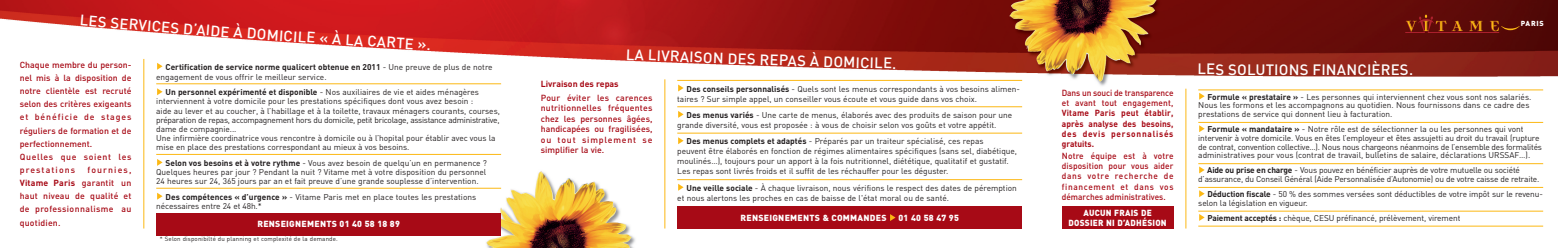
<style>
.page{position:relative;width:1558px;height:248px;background:#fff}
.page>*{position:absolute;margin:0;border:0;box-sizing:border-box;transform-origin:0 0}
.t1{font:500 14.88px "DIN";letter-spacing:.01em;color:#fff}
.t2{font:500 8.75px/13.1px "DIN";color:#a70a16;text-align:justify}
.t3{font:500 8.75px/10.1px "DIN";color:#a70a16;scale:.95 1}
.t4{font:700 8.75px/10.1px "DIN";letter-spacing:.01em;color:#a70a16;text-align:justify;scale:.95 1}
.t5{font:900 8.75px "DIN";letter-spacing:.03em;color:#fff}
.t6{font:900 8.75px/10.1px "DIN";letter-spacing:.03em;color:#fff;text-align:center;scale:.95 1}
.t7{font:700 8.75px "DIN";letter-spacing:.01em;color:#a70a16}
.t8{font:8.31px/9.2px "DIN";color:#231f20}
.t9{font:8.31px/8.8px "DIN";letter-spacing:-.02em;color:#231f20}
.t10{font:900 7.17px "DIN";letter-spacing:.1em;color:#fff}
.t11{font:6.12px "DIN";letter-spacing:.025em;color:#231f20}
.s1{font-weight:700}
.s2{font-weight:900;font-size:8.75px;color:#fff}
</style>
<div class="page">
<img style="left:0;top:0;width:1558px;height:248px">
<hr style="left:143px;top:59px;width:1px;height:169px;background:#fcb814">
<hr style="left:664px;top:79px;width:1px;height:149px;background:#fcb814">
<hr style="left:1198px;top:90px;width:345px;height:1px;background:#fcb814">
<hr style="left:1198px;top:122px;width:345px;height:1px;background:#fcb814">
<hr style="left:1198px;top:163px;width:345px;height:1px;background:#fcb814">
<hr style="left:1198px;top:187px;width:345px;height:1px;background:#fcb814">
<hr style="left:1198px;top:211px;width:345px;height:1px;background:#fcb814">
<hr style="left:1198px;top:226px;width:345px;height:1px;background:#fcb814">
<svg style="left:1199px;top:214px;width:5px;height:7px"></svg>
<svg style="left:1199px;top:190px;width:5px;height:7px"></svg>
<svg style="left:1199px;top:166px;width:5px;height:7px"></svg>
<svg style="left:1199px;top:125px;width:5px;height:7px"></svg>
<svg style="left:1199px;top:93px;width:5px;height:7px"></svg>
<hr style="left:1185px;top:89px;width:1px;height:139px;background:#fcb814">
<div style="left:1062px;top:206px;width:111px;height:22px;background:#a70a16"></div>
<div style="left:677px;top:207px;width:345px;height:22px;background:#a70a16"></div>
<div style="left:156px;top:213px;width:345px;height:22px;background:#a70a16"></div>
<hr style="left:677px;top:80px;width:345px;height:1px;background:#fcb814">
<hr style="left:677px;top:106px;width:345px;height:1px;background:#fcb814">
<hr style="left:677px;top:133px;width:345px;height:1px;background:#fcb814">
<hr style="left:677px;top:179px;width:345px;height:1px;background:#fcb814">
<svg style="left:890px;top:214px;width:5px;height:7px"></svg>
<svg style="left:678px;top:184px;width:5px;height:6px"></svg>
<svg style="left:678px;top:137px;width:5px;height:7px"></svg>
<svg style="left:678px;top:111px;width:5px;height:7px"></svg>
<svg style="left:678px;top:84px;width:5px;height:7px"></svg>
<hr style="left:156px;top:83px;width:345px;height:1px;background:#fcb814">
<hr style="left:156px;top:154px;width:345px;height:1px;background:#fcb814">
<hr style="left:156px;top:188px;width:345px;height:1px;background:#fcb814">
<svg style="left:157px;top:192px;width:6px;height:7px"></svg>
<svg style="left:157px;top:159px;width:6px;height:7px"></svg>
<svg style="left:157px;top:88px;width:6px;height:7px"></svg>
<svg style="left:157px;top:63px;width:6px;height:7px"></svg>
<hr style="left:1428px;top:32px;width:70px;height:1px;background:#ae212e">
<svg style="left:1405px;top:15px;width:57px;height:18px"></svg>
<svg style="left:1468px;top:21px;width:14px;height:11px"></svg>
<svg style="left:1489px;top:21px;width:30px;height:10px"></svg>
<h1 class="t1" style="left:80px;top:14px;width:92px;rotate:5deg">LES SERVICE</h1>
<h1 class="t1" style="left:171px;top:22px;width:195px;rotate:4deg">S D’AIDE À DOMICILE « À LA</h1>
<h1 class="t1" style="left:368px;top:36px;width:65px;rotate:3deg">CARTE ».</h1>
<p class="t2" style="left:20px;top:59px;width:113px;text-align:left">Chaque membre du person&shy;nel mis à la disposition de notre clientèle est recruté selon des critères exigeants et bénéficie de stages réguliers de formation et de perfectionnement.<br>Quelles que soient les prestations</p>
<p class="t2" style="left:20px;top:164px;width:113px;text-indent:68px">fournies, <span class="s1">Vitame Paris</span> garantit un haut niveau de qualité et de professionnalisme au quotidien.</p>
<p class="t8" style="left:156px;top:63px;width:338px;line-height:10.1px;text-indent:9px"><span class="s1">Certification de service norme qualicert obtenue en 2011</span> - Une preuve de plus de notre engagement de vous offrir le meilleur service.</p>
<p class="t8" style="left:156px;top:88px;width:345px;text-indent:9px"><span class="s1">Un personnel expérimenté et disponible</span> - Nos auxiliaires de vie et aides ménagères interviennent à votre domicile pour les prestations spécifiques dont vous avez besoin :<br>aide au lever et au coucher, à l’habillage et à la toilette, travaux ménagers courants, courses, préparation de repas, accompagnement hors du domicile, petit bricolage, assistance administrative, dame de compagnie...<br>Une infirmière coordinatrice vous rencontre à domicile ou à l’hopital pour établir avec vous la mise en place des prestations correspondant au mieux à vos besoins.</p>
<p class="t8" style="left:156px;top:159px;width:332px;text-align:justify;text-indent:9px"><span class="s1">Selon vos besoins et à votre rythme</span> - Vous avez besoin de quelqu’un en permanence ?<br>Quelques heures par jour ? Pendant la nuit ? Vitame met à votre disposition du personnel 24 heures sur 24, 365 jours par an et fait preuve d’une grande souplesse d’intervention.</p>
<p class="t8" style="left:156px;top:193px;width:322px;text-indent:9px"><span class="s1">Des compétences « d’urgence »</span> - Vitame Paris met en place toutes les prestations nécessaires entre 24 et 48h.*<span class="s2">RENSEIGNEMENTS 01 40 58 18 89</span></p>
<p class="t5" style="left:257px;top:220px;width:144px">RENSEIGNEMENTS 01 40 58 18 89</p>
<p class="t11" style="left:160px;top:237px;width:179px">* Selon disponibilté du planning et complexité de la demande.</p>
<h1 class="t1" style="left:626px;top:49px;width:272px;rotate:2deg">LA LIVRAISON DES REPAS À DOMICILE.</h1>
<p class="t7" style="left:541px;top:80px;width:79px">Livraison des repas</p>
<p class="t2" style="left:541px;top:93px;width:113px;line-height:10.5px">Pour éviter les carences nutritionnelles fréquentes chez les personnes âgées, handicapées ou fragilisées, ou tout simplement se simplifier la vie.</p>
<p class="t8" style="left:677px;top:84px;width:344px;line-height:10.1px;text-indent:9px"><span class="s1">Des conseils personnalisés</span> - Quels sont les menus correspondants à vos besoins alimen&shy;taires ? Sur simple appel, un conseiller vous écoute et vous guide dans vos choix.</p>
<p class="t8" style="left:677px;top:111px;width:336px;line-height:10.1px;text-indent:9px"><span class="s1">Des menus variés</span> - Une carte de menus, élaborés avec des produits de saison pour une grande diversité, vous est proposée : à vous de choisir selon vos goûts et votre appétit.</p>
<p class="t8" style="left:677px;top:137px;width:341px;line-height:10.1px;text-indent:9px"><span class="s1">Des menus complets et adaptés</span> - Préparés par un traiteur spécialisé, ces repas<br>peuvent être élaborés en fonction de régimes alimentaires spécifiques (sans sel, diabétique, moulinés…), toujours pour un apport à la fois nutritionnel, diététique, qualitatif et gustatif.<br>Les repas sont livrés froids et il suffit de les réchauffer pour les déguster.</p>
<p class="t8" style="left:677px;top:183px;width:341px;line-height:10.1px;text-indent:9px"><span class="s1">Une veille sociale</span> - À chaque livraison, nous vérifions le respect des dates de péremption et nous alertons les proches en cas de baisse de l'état moral ou de santé.</p>
<p class="t5" style="left:740px;top:214px;width:148px">RENSEIGNEMENTS &amp; COMMANDES</p>
<p class="t5" style="left:898px;top:214px;width:62px">01 40 58 47 95</p>
<p class="t3" style="left:1062px;top:89px;width:119px">Dans un souci de transparence et avant tout engagement,</p>
<p class="t4" style="left:1062px;top:109px;width:119px">Vitame Paris peut établir, après analyse des besoins, des devis personnalisés gratuits.</p>
<p class="t3" style="left:1062px;top:152px;width:119px;text-align:justify">Notre équipe est à votre disposition pour vous aider dans votre recherche de financement et dans vos démarches administratives.</p>
<p class="t6" style="left:1068px;top:208px;width:105px">AUCUN FRAIS DE<br>DOSSIER NI D’ADHÉSION</p>
<h1 class="t1" style="left:1197px;top:63px;width:41px;rotate:1deg">LES S</h1>
<h1 class="t1" style="left:1237px;top:64px;width:177px">OLUTIONS FINANCIÈRES.</h1>
<p class="t10" style="left:1520px;top:21px;width:25px">PARIS</p>
<p class="t8" style="left:1198px;top:93px;width:334px;line-height:8.8px;text-indent:9px"><span class="s1">Formule « prestataire »</span> - Les personnes qui interviennent chez vous sont nos salariés.<br>Nous les formons et les accompagnons au quotidien. Nous fournissons dans ce cadre des prestations de service qui donnent lieu à facturation.</p>
<p class="t8" style="left:1198px;top:126px;width:345px;line-height:8.8px;text-indent:9px"><span class="s1">Formule « mandataire »</span> - Notre rôle est de sélectionner la ou les personnes qui vont intervenir à votre domicile. Vous en êtes l’employeur et êtes assujetti au droit du travail (rupture de contrat, convention collective…). Nous nous chargeons néanmoins de l’ensemble des formalités administratives pour vous (contrat de travail, bulletins de salaire, déclarations URSSAF…).</p>
<p class="t9" style="left:1198px;top:167px;width:342px;text-indent:9px"><span class="s1">Aide ou prise en charge</span> - Vous pouvez en bénéficier auprès de votre mutuelle ou société d’assurance, du Conseil Général (Aide Personnalisée d’Autonomie) ou de votre caisse de retraite.</p>
<p class="t8" style="left:1198px;top:190px;width:346px;line-height:8.8px;text-indent:9px"><span class="s1">Déduction fiscale</span> - 50 % des sommes versées sont déductibles de votre impôt sur le revenu&shy;selon la législation en vigueur.</p>
<p class="t8" style="left:1207px;top:214px;width:255px"><span class="s1">Paiement acceptés :</span> chèque, CESU préfinancé, prélèvement, virement</p>
</div>
